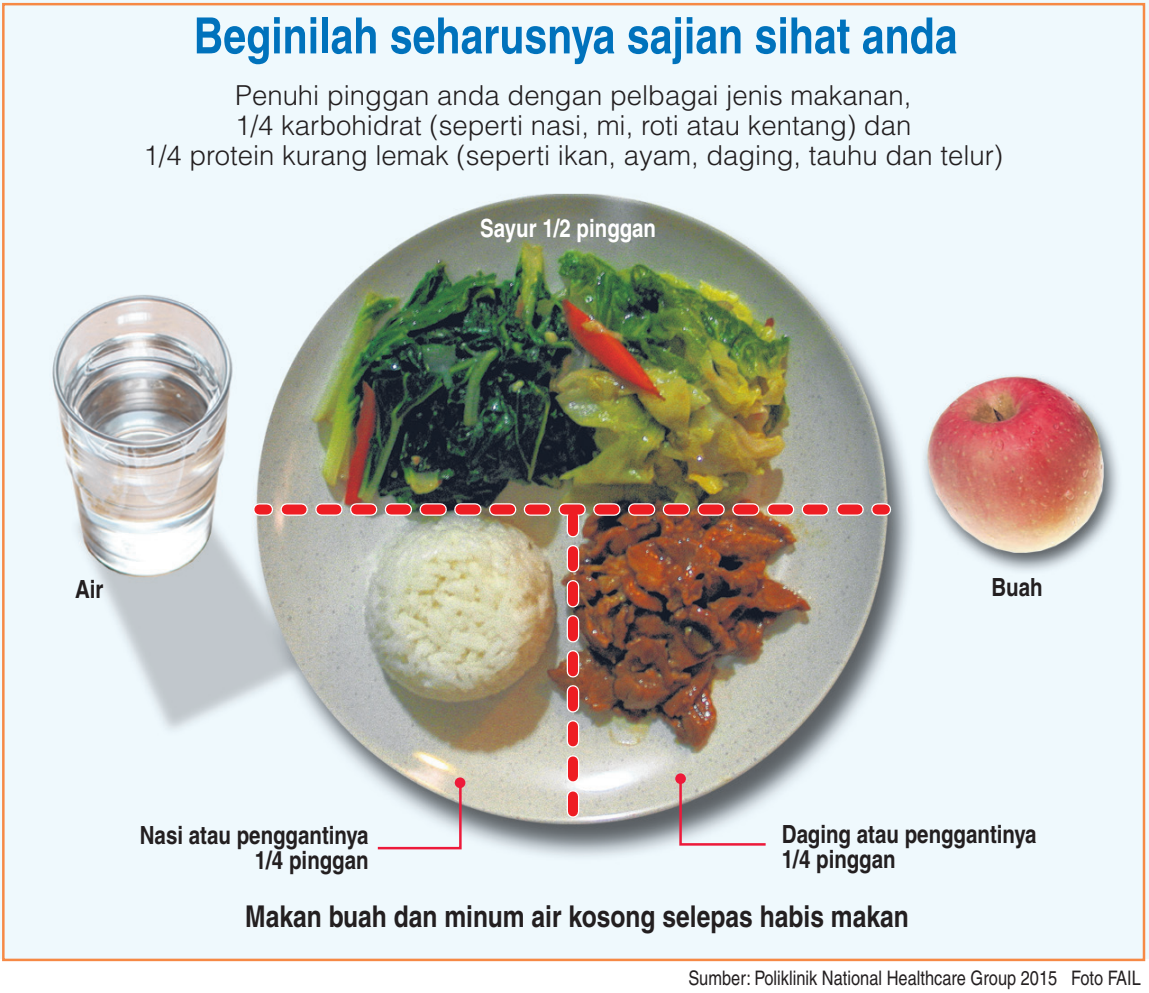
<style>
.page{position:relative;width:1149px;height:993px;background:#fff}
.page>*{position:absolute;margin:0;border:0;box-sizing:border-box;transform-origin:0 0}
.t1{font:700 condensed 50px "Helvetica";color:#0072bc}
.t2{font:700 condensed 30px "Helvetica";color:#231f20}
.t3{font:300 27.5px/30px "Helvetica";color:#231f20;text-align:center}
.t4{font:700 condensed 25px/25px "Helvetica";color:#231f20;text-align:right}
.t5{font:700 condensed 25px "Helvetica";color:#fff}
.t6{font:condensed 20px "Helvetica";color:#231f20}
</style>
<div class="page">
<img style="left:0;top:0;width:1148px;height:959px">
<svg style="left:259px;top:503px;width:8px;height:12px"></svg>
<svg style="left:877px;top:503px;width:7px;height:12px"></svg>
<div style="left:259px;top:504px;width:8px;height:10px;background:#ee1d23"></div>
<div style="left:877px;top:504px;width:7px;height:10px;background:#ee1d23"></div>
<img style="left:286px;top:503px;width:581px;height:347px">
<div style="left:454px;top:777px;width:11px;height:10px;background:#ed1a3a;border-radius:50%"></div>
<div style="left:675px;top:773px;width:10px;height:10px;background:#ed1a3a;border-radius:50%"></div>
<h1 class="t1" style="left:194px;top:5px;width:765px">Beginilah seharusnya sajian sihat anda</h1>
<p class="t3" style="left:143px;top:79px;width:860px">Penuhi pinggan anda dengan pelbagai jenis makanan,<br>1/4 karbohidrat (seperti nasi, mi, roti atau kentang) dan<br>1/4 protein kurang lemak (seperti ikan, ayam, daging, tauhu dan telur)</p>
<p class="t5" style="left:480px;top:212px;width:177px">Sayur 1/2 pinggan</p>
<p class="t4" style="left:75px;top:575px;width:30px">Air</p>
<p class="t4" style="left:991px;top:574px;width:53px">Buah</p>
<p class="t4" style="left:140px;top:821px;width:230px">Nasi atau penggantinya<br>1/4 pinggan</p>
<p class="t4" style="left:781px;top:821px;width:256px;text-align:left">Daging atau penggantinya<br>1/4 pinggan</p>
<p class="t2" style="left:245px;top:897px;width:665px">Makan buah dan minum air kosong selepas habis makan</p>
<p class="t6" style="left:688px;top:965px;width:454px">Sumber: Poliklinik National Healthcare Group 2015 Foto FAIL</p>
</div>
